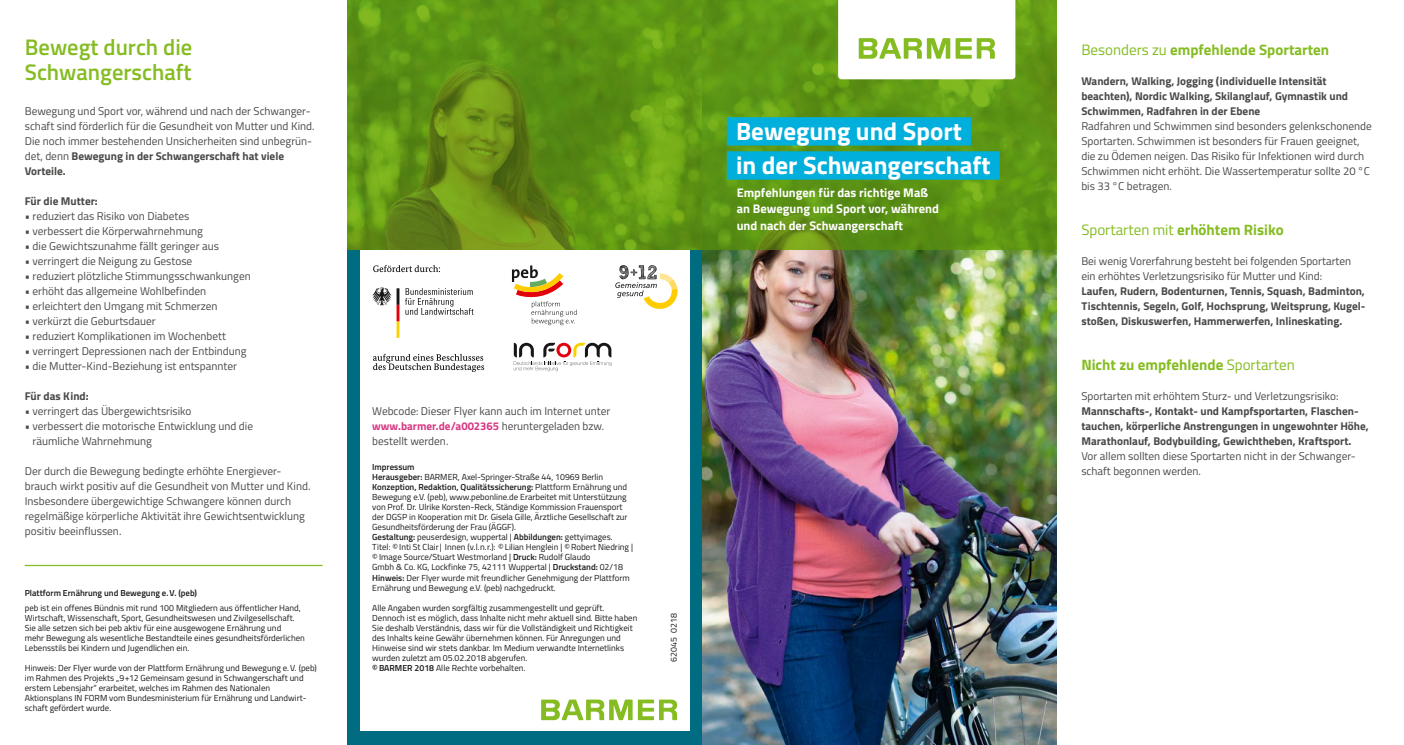
<style>
.page{position:relative;width:1404px;height:745px;background:#fff}
.page>*{position:absolute;margin:0;border:0;box-sizing:border-box;transform-origin:0 0}
.Titel_Balkenheadline{font:700 25px "BGEK Titillium";color:#fff}
.Headline_18pt_semibo{font:600 22.5px/25px "BGEK Titillium";color:#85bc21}
.Zw_12pt_regular_Grün{font:700 15px "BGEK Titillium";color:#85bc21}
.Titel_Overline_Subli{font:700 12.5px/16.2px "BGEK Titillium";color:#fff}
.Fließtext_9_12pt_reg{font:11.25px/15px "BGEK Titillium";color:#484847}
.Fließtext_9_12pt_reg-2{font:700 11.25px/15px "BGEK Titillium";color:#484847}
.Fließtext_9_12pt_bol{font:11.25px/15px "BGEK Titillium";color:#484847}
.Fließtext_9_12pt_bol-2{font:700 11.25px "BGEK Titillium";color:#484847}
.Artikelnummer_7_8pt{font:8.75px/10px "BGEK Titillium";color:#181716}
.Artikelnummer_7_8pt-2{font:600 8.75px "BGEK Titillium";color:#181716}
.s1{font-weight:700}
.s2{font-weight:700;color:#d73884}
.s3{font-weight:600}
.s4{font-weight:400}
</style>
<div class="page">
<img style="left:702px;top:250px;width:354px;height:494px">
<div style="left:347px;top:250px;width:355px;height:494px;background:#006c82"></div>
<svg style="left:702px;top:0;width:354px;height:250px;background:#5e9616"></svg>
<div style="left:360px;top:250px;width:329px;height:480px;background:#fff"></div>
<svg style="left:347px;top:0;width:355px;height:250px;background:#619215"></svg>
<svg style="left:838px;top:0;width:177px;height:79px"></svg>
<div style="left:726px;top:117px;width:244px;height:28px;background:#00afdb"></div>
<div style="left:726px;top:151px;width:273px;height:28px;background:#00afdb"></div>
<svg style="left:615px;top:265px;width:63px;height:44px"></svg>
<svg style="left:513px;top:342px;width:98px;height:29px"></svg>
<svg style="left:512px;top:265px;width:64px;height:60px"></svg>
<svg style="left:372px;top:265px;width:112px;height:107px"></svg>
<svg style="left:541px;top:699px;width:136px;height:20px"></svg>
<hr style="left:25px;top:564px;width:297px;height:1px;background:#85bc21">
<p class="Headline_18pt_semibo" style="left:25px;top:33px;width:169px">Bewegt durch die<br>Schwangerschaft</p>
<p class="Fließtext_9_12pt_reg" style="left:25px;top:103px;width:291px">Bewegung und Sport vor, während und nach der Schwanger&shy;schaft sind förderlich für die Gesundheit von Mutter und Kind.<br>Die noch immer bestehenden Unsicherheiten sind unbegrün&shy;det, denn <span class="s1">Bewegung in der Schwangerschaft hat viele Vorteile.</span></p>
<p class="Fließtext_9_12pt_reg-2" style="left:25px;top:193px;width:74px">Für die Mutter:</p>
<p class="Fließtext_9_12pt_reg" style="left:25px;top:208px;width:166px">• reduziert das Risiko von Diabetes</p>
<p class="Fließtext_9_12pt_reg" style="left:25px;top:223px;width:179px">• verbessert die Körperwahrnehmung</p>
<p class="Fließtext_9_12pt_reg" style="left:25px;top:238px;width:195px">• die Gewichtszunahme fällt geringer aus</p>
<p class="Fließtext_9_12pt_reg" style="left:25px;top:253px;width:169px">• verringert die Neigung zu Gestose</p>
<p class="Fließtext_9_12pt_reg" style="left:25px;top:268px;width:227px">• reduziert plötzliche Stimmungsschwankungen</p>
<p class="Fließtext_9_12pt_reg" style="left:25px;top:283px;width:183px">• erhöht das allgemeine Wohlbefinden</p>
<p class="Fließtext_9_12pt_reg" style="left:25px;top:298px;width:194px">• erleichtert den Umgang mit Schmerzen</p>
<p class="Fließtext_9_12pt_reg" style="left:25px;top:313px;width:132px">• verkürzt die Geburtsdauer</p>
<p class="Fließtext_9_12pt_reg" style="left:25px;top:328px;width:203px">• reduziert Komplikationen im Wochenbett</p>
<p class="Fließtext_9_12pt_reg" style="left:25px;top:343px;width:223px">• verringert Depressionen nach der Entbindung</p>
<p class="Fließtext_9_12pt_reg" style="left:25px;top:358px;width:214px">• die Mutter-Kind-Beziehung ist entspannter</p>
<p class="Fließtext_9_12pt_bol-2" style="left:25px;top:387px;width:65px">Für das Kind:</p>
<p class="Fließtext_9_12pt_bol" style="left:25px;top:403px;width:168px">• verringert das Übergewichtsrisiko</p>
<p class="Fließtext_9_12pt_bol" style="left:33px;top:418px;width:222px;text-indent:-8px">• verbessert die motorische Entwicklung und die räumliche Wahrnehmung</p>
<p class="Fließtext_9_12pt_reg" style="left:25px;top:463px;width:287px">Der durch die Bewegung bedingte erhöhte Energiever&shy;brauch wirkt positiv auf die Gesundheit von Mutter und Kind.<br>Insbesondere übergewichtige Schwangere können durch regelmäßige körperliche Aktivität ihre Gewichtsentwicklung positiv beeinflussen.</p>
<p class="Artikelnummer_7_8pt-2" style="left:25px;top:585px;width:174px">Plattform Ernährung und Bewegung e.V. (peb)</p>
<p class="Artikelnummer_7_8pt" style="left:25px;top:601px;width:281px">peb ist ein offenes Bündnis mit rund 100 Mitgliedern aus öffentlicher Hand, Wirtschaft, Wissenschaft, Sport, Gesundheitswesen und Zivilgesellschaft.<br>Sie alle setzen sich bei peb aktiv für eine ausgewogene Ernährung und<br>mehr Bewegung als wesentliche Bestandteile eines gesundheitsförderlichen Lebensstils bei Kindern und Jugendlichen ein.</p>
<p class="Artikelnummer_7_8pt" style="left:25px;top:661px;width:293px">Hinweis: Der Flyer wurde von der Plattform Ernährung und Bewegung e.V. (peb) im Rahmen des Projekts „9+12 Gemeinsam gesund in Schwangerschaft und erstem Lebensjahr“ erarbeitet, welches im Rahmen des Nationalen Aktionsplans IN FORM vom Bundesministerium für Ernährung und Landwirt&shy;schaft gefördert wurde.</p>
<p class="Fließtext_9_12pt_reg" style="left:372px;top:403px;width:240px">Webcode: Dieser Flyer kann auch im Internet unter <span class="s2">www.barmer.de/a002365</span> heruntergeladen bzw. bestellt werden.</p>
<p class="Artikelnummer_7_8pt-2" style="left:372px;top:460px;width:44px">Impressum</p>
<p class="Artikelnummer_7_8pt" style="left:372px;top:471px;width:232px"><span class="s3">Herausgeber:</span> BARMER, Axel-Springer-Straße 44, 10969 Berlin</p>
<p class="Artikelnummer_7_8pt-2" style="left:372px;top:480px;width:256px">Konzeption, Redaktion, Qualitätssicherung: <span class="s4">Plattform Ernährung und</span></p>
<p class="Artikelnummer_7_8pt" style="left:372px;top:491px;width:257px">Bewegung e.V. (peb), www.pebonline.de Erarbeitet mit Unterstützung von Prof. Dr. Ulrike Korsten-Reck, Ständige Kommission Frauensport der DGSP in Kooperation mit Dr. Gisela Gille, Ärztliche Gesellschaft zur Gesundheitsförderung der Frau (ÄGGF).</p>
<p class="Artikelnummer_7_8pt" style="left:372px;top:531px;width:262px"><span class="s3">Gestaltung:</span> peuserdesign, wuppertal | <span class="s3">Abbildungen:</span> gettyimages.<br>Titel: ©Inti St Clair| Innen (v.l.n.r.): ©Lilian Henglein | ©Robert Niedring | ©Image Source/Stuart Westmorland | <span class="s3">Druck:</span> Rudolf Glaudo<br>Gmbh &amp; Co. KG, Lockfinke 75, 42111 Wuppertal | <span class="s3">Druckstand:</span> 02/18</p>
<p class="Artikelnummer_7_8pt" style="left:372px;top:571px;width:259px"><span class="s3">Hinweis:</span> Der Flyer wurde mit freundlicher Genehmigung der Plattform<br>Ernährung und Bewegung e.V. (peb) nachgedruckt.</p>
<p class="Artikelnummer_7_8pt" style="left:372px;top:601px;width:266px">Alle Angaben wurden sorgfältig zusammengestellt und geprüft.<br>Dennoch ist es möglich, dass Inhalte nicht mehr aktuell sind. Bitte haben Sie deshalb Verständnis, dass wir für die Vollständigkeit und Richtigkeit des Inhalts keine Gewähr übernehmen können. Für Anregungen und Hinweise sind wir stets dankbar. Im Medium verwandte Internetlinks wurden zuletzt am 05.02.2018 abgerufen.<br><span class="s3">©BARMER 2018</span> Alle Rechte vorbehalten.</p>
<p class="Artikelnummer_7_8pt" style="left:668px;top:661px;width:50px;rotate:-90deg">62045 0218</p>
<p class="Titel_Balkenheadline" style="left:736px;top:112px;width:227px">Bewegung und Sport</p>
<p class="Titel_Balkenheadline" style="left:736px;top:146px;width:256px">in der Schwangerschaft</p>
<p class="Titel_Overline_Subli" style="left:736px;top:184px;width:204px">Empfehlungen für das richtige Maß an Bewegung und Sport vor, während und nach der Schwangerschaft</p>
<p class="Zw_12pt_regular_Grün" style="left:1081px;top:38px;width:249px"><span class="s4">Besonders zu</span> empfehlende Sportarten</p>
<p class="Fließtext_9_12pt_reg-2" style="left:1081px;top:73px;width:268px">Wandern, Walking, Jogging (individuelle Intensität beachten), Nordic Walking, Skilanglauf, Gymnastik und<br>Schwimmen, Radfahren in der Ebene</p>
<p class="Fließtext_9_12pt_reg" style="left:1081px;top:118px;width:292px">Radfahren und Schwimmen sind besonders gelenkschonende Sportarten. Schwimmen ist besonders für Frauen geeignet, die zu Ödemen neigen. Das Risiko für Infektionen wird durch Schwimmen nicht erhöht. Die Wassertemperatur sollte 20 °C bis 33 °C betragen.</p>
<p class="Zw_12pt_regular_Grün" style="left:1081px;top:218px;width:204px"><span class="s4">Sportarten mit</span> erhöhtem Risiko</p>
<p class="Fließtext_9_12pt_reg" style="left:1081px;top:253px;width:271px">Bei wenig Vorerfahrung besteht bei folgenden Sportarten ein erhöhtes Verletzungsrisiko für Mutter und Kind:</p>
<p class="Fließtext_9_12pt_reg-2" style="left:1081px;top:283px;width:286px;text-align:justify">Laufen, Rudern, Bodenturnen, Tennis, Squash, Badminton, Tischtennis, Segeln, Golf, Hochsprung, Weitsprung, Kugel&shy;stoßen, Diskuswerfen, Hammerwerfen, Inlineskating.</p>
<p class="Zw_12pt_regular_Grün" style="left:1081px;top:353px;width:215px">Nicht zu empfehlende <span class="s4">Sportarten</span></p>
<p class="Fließtext_9_12pt_reg" style="left:1081px;top:388px;width:259px">Sportarten mit erhöhtem Sturz- und Verletzungsrisiko:</p>
<p class="Fließtext_9_12pt_reg-2" style="left:1081px;top:403px;width:289px">Mannschafts-, Kontakt- und Kampfsportarten, Flaschen&shy;tauchen, körperliche Anstrengungen in ungewohnter Höhe,<br>Marathonlauf, Bodybuilding, Gewichtheben, Kraftsport.</p>
<p class="Fließtext_9_12pt_reg" style="left:1081px;top:448px;width:276px">Vor allem sollten diese Sportarten nicht in der Schwanger&shy;schaft begonnen werden.</p>
</div>
